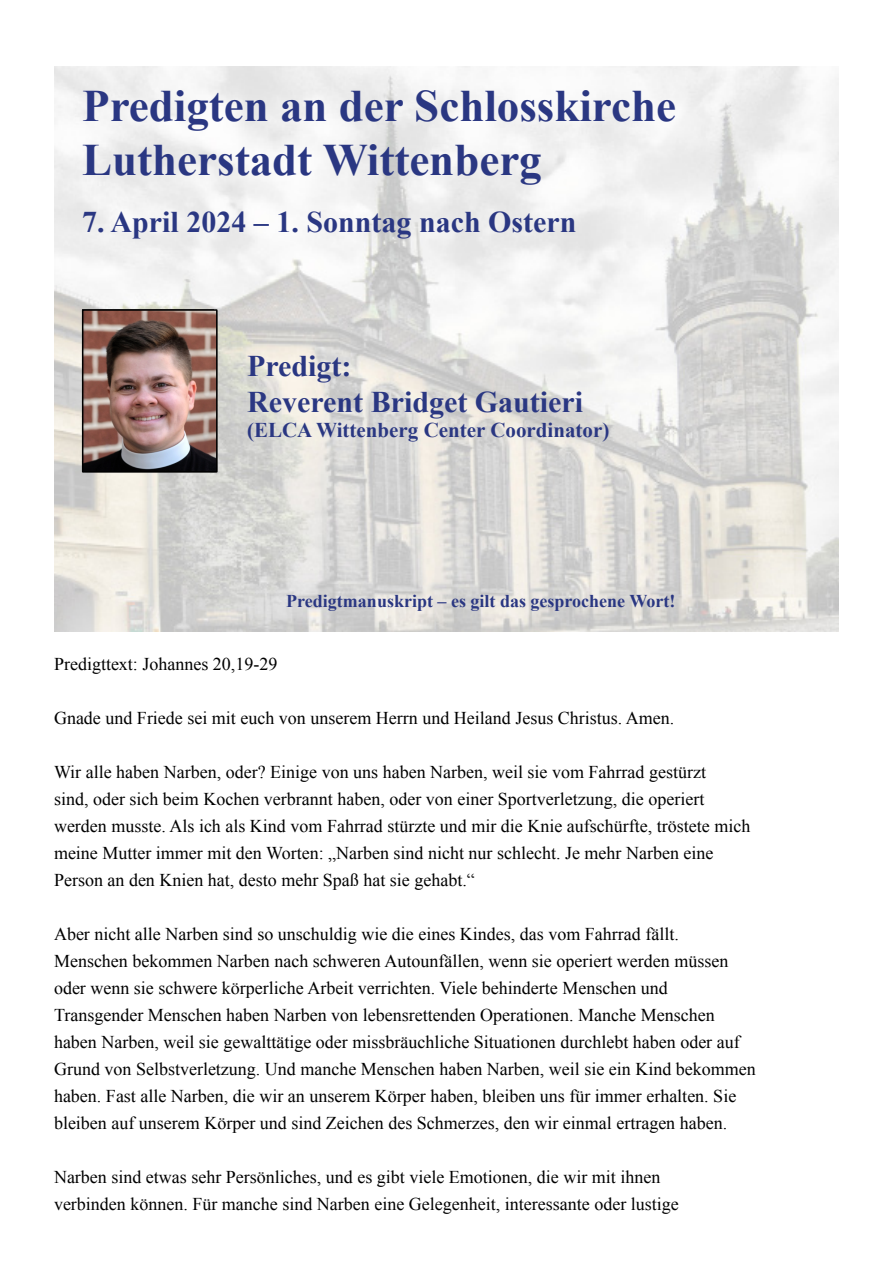
<style>
.page{position:relative;width:893px;height:1263px;background:#fff}
.page>*{position:absolute;margin:0;border:0;box-sizing:border-box;transform-origin:0 0}
.t1{font:700 45px/54px "Times New Roman";color:#2a3782}
.t2{font:700 30px/36px "Times New Roman";color:#2a3782}
.t3{font:700 21px "Times New Roman";color:#2a3782}
.t4{font:18px/27px "Times New Roman";color:#000}
.t5{font:700 18px "Times New Roman";color:#2a3782}
</style>
<div class="page">
<img style="left:54px;top:67px;width:785px;height:564px">
<img style="left:85px;top:312px;width:130px;height:158px">
<div style="left:82px;top:309px;width:136px;height:164px;border:2px solid #000"></div>
<h1 class="t1" style="left:82px;top:83px;width:595px">Predigten an der Schlosskirche<br>Lutherstadt Wittenberg</h1>
<h2 class="t2" style="left:82px;top:207px;width:496px">7. April 2024 – 1. Sonntag nach Ostern</h2>
<h2 class="t2" style="left:247px;top:351px;width:338px">Predigt:<br>Reverent Bridget Gautieri</h2>
<p class="t3" style="left:247px;top:423px;width:364px">(ELCA Wittenberg Center Coordinator)</p>
<p class="t5" style="left:286px;top:594px;width:391px">Predigtmanuskript – es gilt das gesprochene Wort!</p>
<p class="t4" style="left:54px;top:652px;width:225px">Predigttext: Johannes 20,19-29</p>
<p class="t4" style="left:54px;top:706px;width:622px">Gnade und Friede sei mit euch von unserem Herrn und Heiland Jesus Christus. Amen.</p>
<p class="t4" style="left:54px;top:760px;width:698px">Wir alle haben Narben, oder? Einige von uns haben Narben, weil sie vom Fahrrad gestürzt<br>sind, oder sich beim Kochen verbrannt haben, oder von einer Sportverletzung, die operiert werden musste. Als ich als Kind vom Fahrrad stürzte und mir die Knie aufschürfte, tröstete mich meine Mutter immer mit den Worten: „Narben sind nicht nur schlecht. Je mehr Narben eine Person an den Knien hat, desto mehr Spaß hat sie gehabt.“</p>
<p class="t4" style="left:54px;top:922px;width:703px">Aber nicht alle Narben sind so unschuldig wie die eines Kindes, das vom Fahrrad fällt.<br>Menschen bekommen Narben nach schweren Autounfällen, wenn sie operiert werden müssen oder wenn sie schwere körperliche Arbeit verrichten. Viele behinderte Menschen und Transgender Menschen haben Narben von lebensrettenden Operationen. Manche Menschen haben Narben, weil sie gewalttätige oder missbräuchliche Situationen durchlebt haben oder auf Grund von Selbstverletzung. Und manche Menschen haben Narben, weil sie ein Kind bekommen haben. Fast alle Narben, die wir an unserem Körper haben, bleiben uns für immer erhalten. Sie bleiben auf unserem Körper und sind Zeichen des Schmerzes, den wir einmal ertragen haben.</p>
<p class="t4" style="left:54px;top:1165px;width:626px">Narben sind etwas sehr Persönliches, und es gibt viele Emotionen, die wir mit ihnen verbinden können. Für manche sind Narben eine Gelegenheit, interessante oder lustige</p>
</div>
